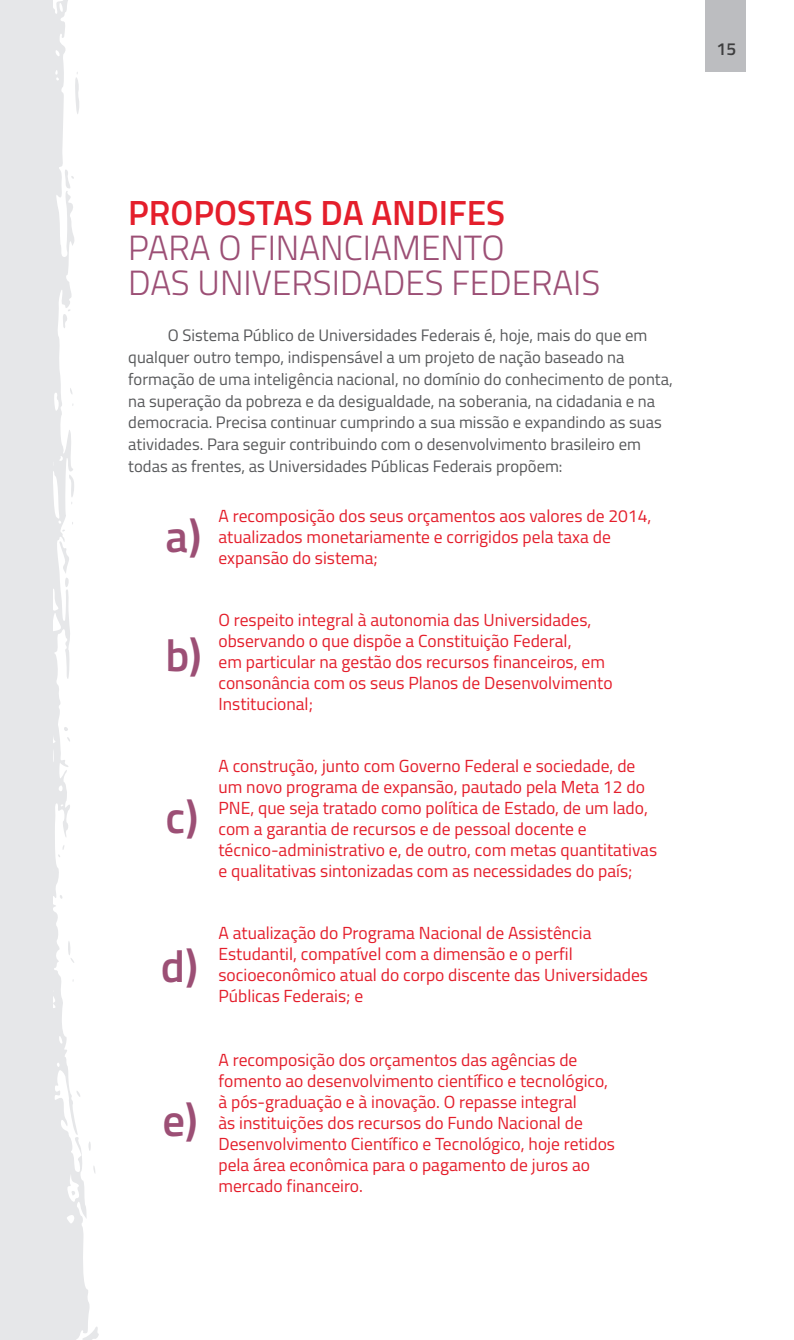
<style>
.page{position:relative;width:794px;height:1340px;background:#fff}
.page>*{position:absolute;margin:0;border:0;box-sizing:border-box;transform-origin:0 0}
.t1{font:600 44.8px "Titillium";color:#9c4f75}
.t2{font:300 35px/35px "Titillium";color:#9c4f75}
.t3{font:600 35px "Titillium";color:#e41e2b}
.t4{font:17.5px/21px "Titillium";color:#e41e2b}
.t5{font:600 17.5px "Titillium";color:#3e3e3f}
.t6{font:16.62px/21.9px "Titillium";color:#57585a}
</style>
<div class="page">
<svg style="left:0;top:0;width:99px;height:1339px;fill:#e6e7e9"></svg>
<div style="left:705px;top:0;width:40px;height:71px;background:#bcbdc0"></div>
<p class="t5" style="left:716px;top:36px;width:21px">15</p>
<h2 class="t3" style="left:128px;top:186px;width:378px">PROPOSTAS DA ANDIFES</h2>
<h2 class="t2" style="left:128px;top:228px;width:473px">PARA O FINANCIAMENTO<br>DAS UNIVERSIDADES FEDERAIS</h2>
<p class="t6" style="left:128px;top:323px;width:546px;text-indent:40px">O Sistema Público de Universidades Federais é, hoje, mais do que em qualquer outro tempo, indispensável a um projeto de nação baseado na formação de uma inteligência nacional, no domínio do conhecimento de ponta, na superação da pobreza e da desigualdade, na soberania, na cidadania e na democracia. Precisa continuar cumprindo a sua missão e expandindo as suas atividades. Para seguir contribuindo com o desenvolvimento brasileiro em todas as frentes, as Universidades Públicas Federais propõem:</p>
<h1 class="t1" style="left:166px;top:502px;width:37px">a)</h1>
<h1 class="t1" style="left:166px;top:622px;width:38px">b)</h1>
<h1 class="t1" style="left:166px;top:783px;width:34px">c)</h1>
<h1 class="t1" style="left:161px;top:933px;width:39px">d)</h1>
<p class="t4" style="left:218px;top:504px;width:434px">A recomposição dos seus orçamentos aos valores de 2014, atualizados monetariamente e corrigidos pela taxa de expansão do sistema;</p>
<p class="t4" style="left:218px;top:608px;width:396px">O respeito integral à autonomia das Universidades, observando o que dispõe a Constituição Federal,<br>em particular na gestão dos recursos financeiros, em consonância com os seus Planos de Desenvolvimento Institucional;</p>
<p class="t4" style="left:218px;top:754px;width:440px">A construção, junto com Governo Federal e sociedade, de um novo programa de expansão, pautado pela Meta 12 do PNE, que seja tratado como política de Estado, de um lado, com a garantia de recursos e de pessoal docente e técnico-administrativo e, de outro, com metas quantitativas e qualitativas sintonizadas com as necessidades do país;</p>
<p class="t4" style="left:218px;top:921px;width:431px">A atualização do Programa Nacional de Assistência Estudantil, compatível com a dimensão e o perfil socioeconômico atual do corpo discente das Universidades Públicas Federais; e</p>
<h1 class="t1" style="left:162px;top:1087px;width:37px">e)</h1>
<p class="t4" style="left:218px;top:1048px;width:398px">A recomposição dos orçamentos das agências de fomento ao desenvolvimento científico e tecnológico, à pós-graduação e à inovação. O repasse integral<br>às instituições dos recursos do Fundo Nacional de Desenvolvimento Científico e Tecnológico, hoje retidos pela área econômica para o pagamento de juros ao mercado financeiro.</p>
</div>
